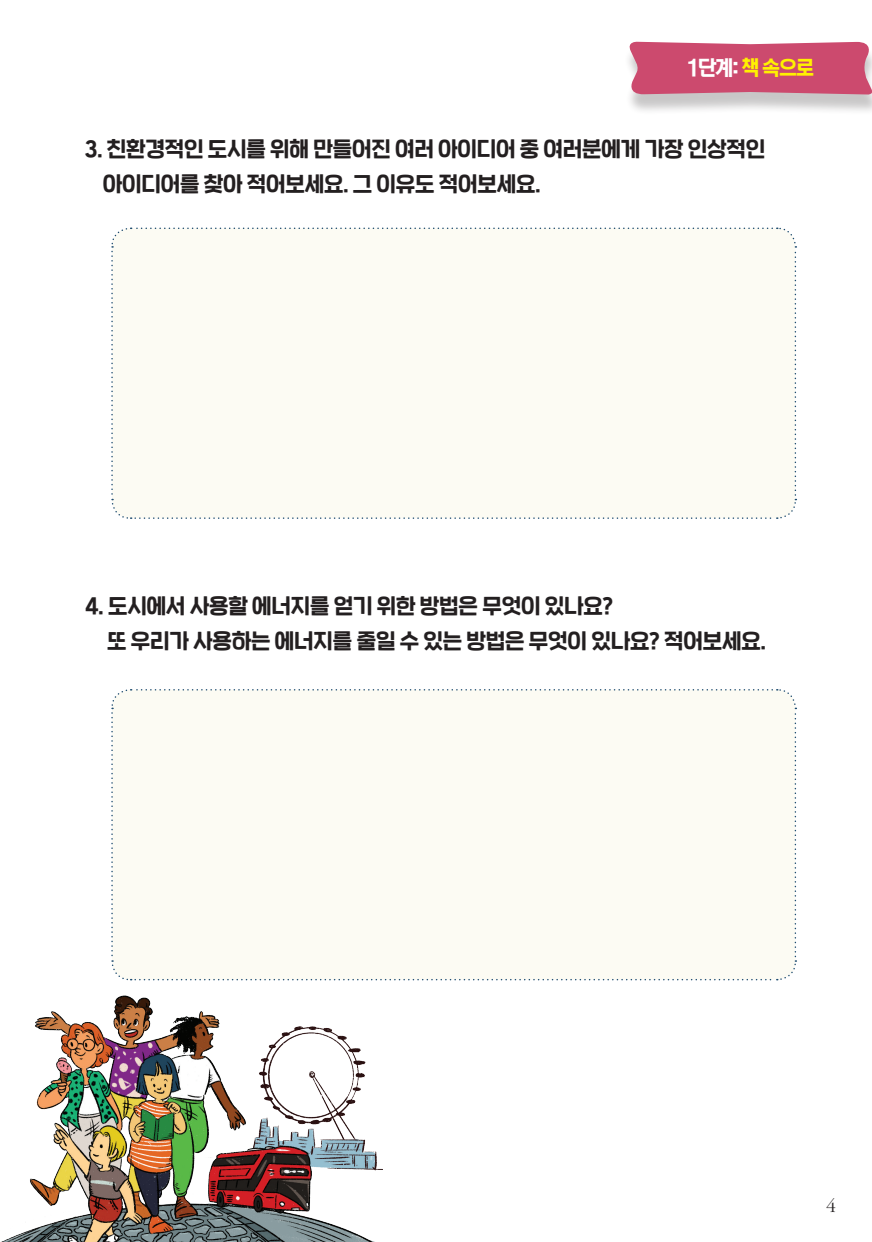
<style>
.page{position:relative;width:872px;height:1242px;background:#fff}
.page>*{position:absolute;margin:0;border:0;box-sizing:border-box;transform-origin:0 0}
.단락_스타일_2{font:21.15px "San Ds M";letter-spacing:-.05em;color:#fff}
.단락_스타일_2-2{font:21px "SD Nemony a Basic";color:#231f20}
.t1{font:20.55px "Sand Sm";color:#231f20}
.s1{color:#fff101}
</style>
<div class="page">
<div style="left:623px;top:46px;width:249px;height:69px;background:#231f20;opacity:.25"></div>
<svg style="left:626px;top:42px;width:246px;height:53px;background:#ce5979"></svg>
<div style="left:111px;top:227px;width:686px;height:292px;background:#fcfbf3"></div>
<div style="left:111px;top:689px;width:686px;height:292px;background:#fcfbf3"></div>
<img style="left:1px;top:980px;width:382px;height:262px">
<p class="단락_스타일_2" style="left:687px;top:58px;width:128px">1단계: <span class="s1">책 속으로</span></p>
<p class="단락_스타일_2-2" style="left:85px;top:138px;width:681px">3. 친환경적인 도시를 위해 만들어진 여러 아이디어 중 여러분에게 가장 인상적인</p>
<p class="단락_스타일_2-2" style="left:103px;top:173px;width:439px">아이디어를 찾아 적어보세요. 그 이유도 적어보세요.</p>
<p class="단락_스타일_2-2" style="left:85px;top:595px;width:529px">4. 도시에서 사용할 에너지를 얻기 위한 방법은 무엇이 있나요?</p>
<p class="단락_스타일_2-2" style="left:107px;top:630px;width:660px">또 우리가 사용하는 에너지를 줄일 수 있는 방법은 무엇이 있나요? 적어보세요.</p>
<p class="t1" style="left:826px;top:1196px;width:11px">4</p>
</div>
